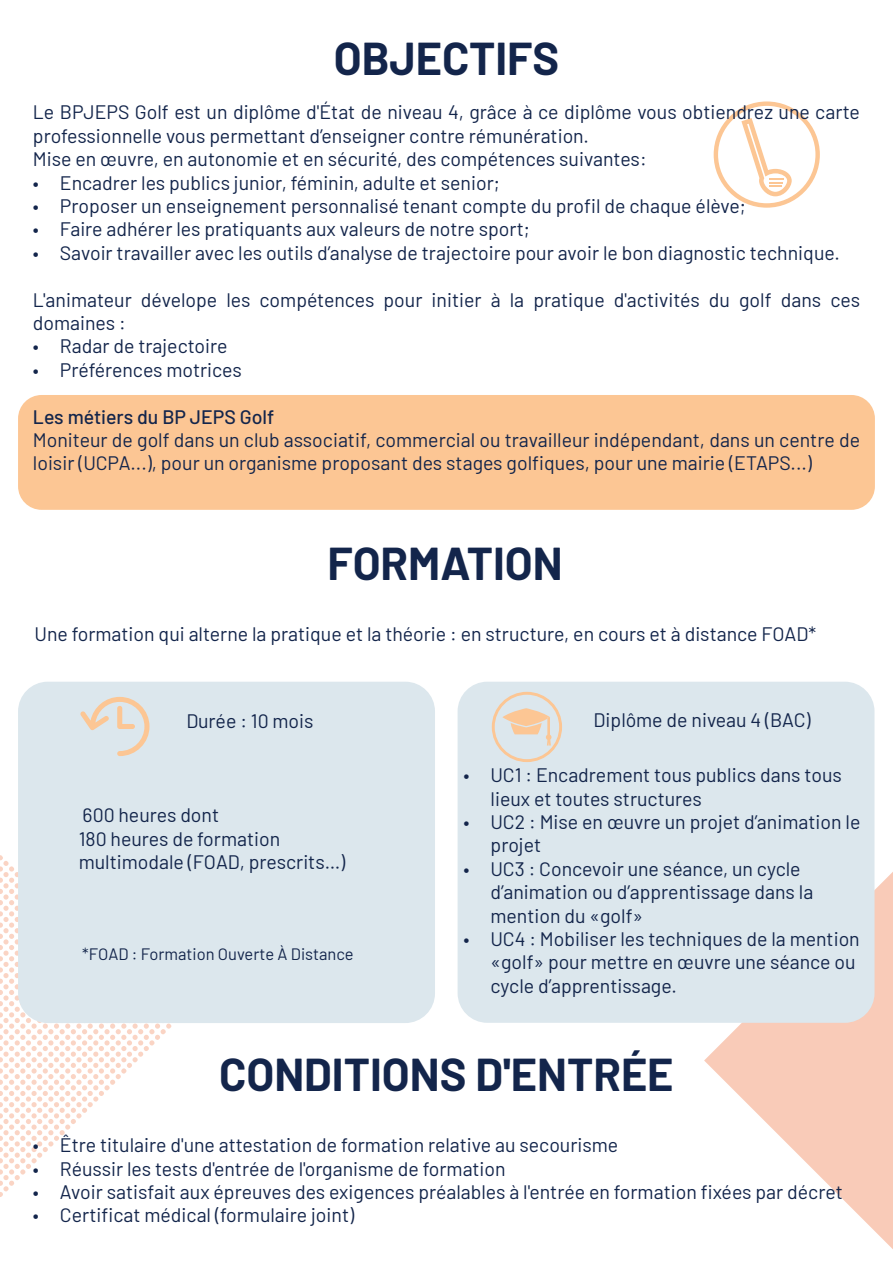
<style>
.page{position:relative;width:893px;height:1263px;background:#fff}
.page>*{position:absolute;margin:0;border:0;box-sizing:border-box;transform-origin:0 0}
.t1{font:700 45px "Barlow";color:#13254b}
.t2{font:19.5px/23.4px "Barlow";color:#13254b}
.t3{font:500 19.5px "Barlow";color:#13254b}
.t4{font:16.5px "Barlow";color:#13254b}
</style>
<div class="page">
<svg style="left:0;top:855px;width:171px;height:342px"></svg>
<svg style="left:704px;top:859px;width:189px;height:390px;fill:#f9cbb8"></svg>
<div style="left:18px;top:395px;width:857px;height:115px;background:#fcc694;border-radius:24px"></div>
<div style="left:458px;top:682px;width:416px;height:341px;background:#dce7ed;border-radius:30px"></div>
<div style="left:18px;top:682px;width:417px;height:341px;background:#dce7ed;border-radius:30px"></div>
<svg style="left:714px;top:101px;width:106px;height:107px"></svg>
<svg style="left:492px;top:692px;width:70px;height:70px"></svg>
<svg style="left:80px;top:697px;width:69px;height:59px"></svg>
<h1 class="t1" style="left:334px;top:25px;width:227px">OBJECTIFS</h1>
<p class="t2" style="left:33px;top:99px;width:828px">Le BPJEPS Golf est un diplôme d'État de niveau 4, grâce à ce diplôme vous obtiendrez une carte professionnelle vous permettant d’enseigner contre rémunération.<br>Mise en œuvre, en autonomie et en sécurité, des compétences suivantes:</p>
<p class="t2" style="left:33px;top:169px;width:468px">• Encadrer les publics junior, féminin, adulte et senior;</p>
<p class="t2" style="left:33px;top:193px;width:715px">• Proposer un enseignement personnalisé tenant compte du profil de chaque élève;</p>
<p class="t2" style="left:33px;top:216px;width:498px">• Faire adhérer les pratiquants aux valeurs de notre sport;</p>
<p class="t2" style="left:33px;top:240px;width:808px">• Savoir travailler avec les outils d’analyse de trajectoire pour avoir le bon diagnostic technique.</p>
<p class="t2" style="left:33px;top:286px;width:829px">L'animateur dévelope les compétences pour initier à la pratique d'activités du golf dans ces domaines :</p>
<p class="t2" style="left:33px;top:333px;width:196px">• Radar de trajectoire</p>
<p class="t2" style="left:33px;top:357px;width:210px">• Préférences motrices</p>
<p class="t3" style="left:33px;top:402px;width:243px">Les métiers du BP JEPS Golf</p>
<p class="t2" style="left:33px;top:427px;width:829px">Moniteur de golf dans un club associatif, commercial ou travailleur indépendant, dans un centre de loisir (UCPA...), pour un organisme proposant des stages golfiques, pour une mairie (ETAPS...)</p>
<h1 class="t1" style="left:327px;top:531px;width:237px">FORMATION</h1>
<p class="t2" style="left:34px;top:621px;width:783px">Une formation qui alterne la pratique et la théorie : en structure, en cours et à distance FOAD*</p>
<p class="t2" style="left:186px;top:708px;width:129px">Durée : 10 mois</p>
<p class="t2" style="left:594px;top:706px;width:219px">Diplôme de niveau 4 (BAC)</p>
<p class="t2" style="left:79px;top:802px;width:268px">600 heures dont<br>180 heures de formation multimodale (FOAD, prescrits…)</p>
<p class="t4" style="left:82px;top:942px;width:273px">*FOAD : Formation Ouverte À Distance</p>
<p class="t2" style="left:491px;top:762px;width:353px;text-indent:-27px">• UC1 : Encadrement tous publics dans tous lieux et toutes structures</p>
<p class="t2" style="left:491px;top:809px;width:371px;text-indent:-27px">• UC2 : Mise en œuvre un projet d’animation le projet</p>
<p class="t2" style="left:491px;top:855px;width:324px;text-indent:-27px">• UC3 : Concevoir une séance, un cycle d’animation ou d’apprentissage dans la mention du «golf»</p>
<p class="t2" style="left:491px;top:926px;width:371px;text-indent:-27px">• UC4 : Mobiliser les techniques de la mention «golf» pour mettre en œuvre une séance ou cycle d’apprentissage.</p>
<h1 class="t1" style="left:219px;top:1042px;width:456px">CONDITIONS D'ENTRÉE</h1>
<p class="t2" style="left:33px;top:1132px;width:587px">• Être titulaire d'une attestation de formation relative au secourisme</p>
<p class="t2" style="left:33px;top:1155px;width:474px">• Réussir les tests d'entrée de l'organisme de formation</p>
<p class="t2" style="left:33px;top:1179px;width:811px">• Avoir satisfait aux épreuves des exigences préalables à l'entrée en formation fixées par décret</p>
<p class="t2" style="left:33px;top:1202px;width:323px">• Certificat médical (formulaire joint)</p>
</div>
